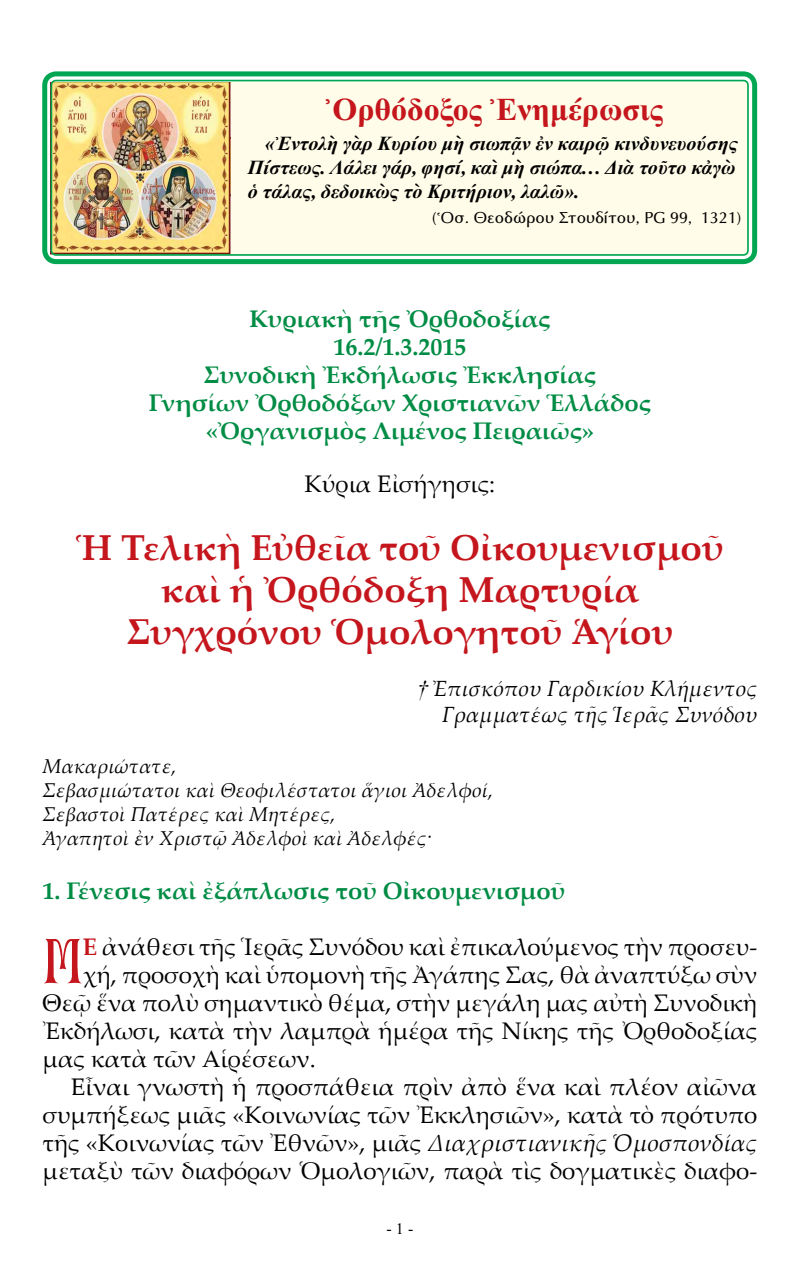
<style>
.page{position:relative;width:800px;height:1270px;background:#fff}
.page>*{position:absolute;margin:0;border:0;box-sizing:border-box;transform-origin:0 0}
.t1{font:63.8px "BYZIMAK";color:#c4161c}
.t2{font:700 36px/42px "Palatino Linotype";color:#c4161c;text-align:center}
.t3{font:32px "CTOS New Times Bold Test 1";color:#c4161c}
.t4{font:24px "Palatino Linotype";color:#000}
.t5{font:700 24px/28px "Palatino Linotype";color:#008c44;text-align:center}
.t6{font:italic 22px/26px "Palatino Linotype";color:#000;text-align:right}
.t7{font:20px/24px "CTOS New Times Bold Italic Test 1";color:#000;text-align:justify}
.t8{font:italic 20px/24px "Palatino Linotype";color:#000}
.t9{font:16px "CTOS Optima Roman Test 2";color:#000}
.t10{font:16px "CTOS New Times Roman Test 1";color:#000}
.s1{font-family:"Times New Roman"}
.s2{font-weight:700;color:#c4161c}
.s3{font-style:italic}
</style>
<div class="page">
<div style="left:50px;top:82px;width:698px;height:174px;background:#fffde9"></div>
<img style="left:50px;top:82px;width:180px;height:172px">
<div style="left:42px;top:71px;width:715px;height:193px;border:5px solid #00a651;border-radius:12px"></div>
<div style="left:51px;top:80px;width:697px;height:176px;border:2px solid #00a651;border-radius:5px"></div>
<h3 class="t3" style="left:326px;top:92px;width:339px">Ὀρθόδοξος Ἐνημέρωσις</h3>
<p class="t7" style="left:248px;top:131px;width:491px;text-indent:17px">«Ἐντολὴ γὰρ Κυρίου μὴ σιωπᾷν ἐν καιρῷ κινδυνευούσης Πίστεως. Λάλει γάρ, φησί, καὶ μὴ σιώπα... Διὰ τοῦτο κἀγὼ ὁ τάλας, δεδοικὼς τὸ Κριτήριον, λαλῶ».</p>
<p class="t9" style="left:432px;top:208px;width:310px">(Ὁσ. Θεοδώρου Στουδίτου, PG 99, 1321)</p>
<p class="t5" style="left:149px;top:304px;width:503px">Κυριακὴ τῆς Ὀρθοδοξίας<br>16.2/1.3.2015<br>Συνοδικὴ Ἐκδήλωσις Ἐκκλησίας<br>Γνησίων Ὀρθοδόξων Χριστιανῶν Ἑλλάδος «Ὀργανισμὸς Λιμένος Πειραιῶς»</p>
<p class="t4" style="left:304px;top:466px;width:192px">Κύρια Εἰσήγησις:</p>
<h2 class="t2" style="left:76px;top:525px;width:648px">Ἡ Τελικὴ Εὐθεῖα τοῦ Οἰκουμενισμοῦ καὶ ἡ Ὀρθόδοξη Μαρτυρία<br>Συγχρόνου Ὁμολογητοῦ Ἁγίου</h2>
<p class="t6" style="left:417px;top:675px;width:342px"><span class="s1">†</span> Ἐπισκόπου Γαρδικίου Κλήμεντος<br>Γραμματέως τῆς Ἱερᾶς Συνόδου</p>
<p class="t8" style="left:42px;top:753px;width:452px">Μακαριώτατε,<br>Σεβασμιώτατοι καὶ Θεοφιλέστατοι ἅγιοι Ἀδελφοί, Σεβαστοὶ Πατέρες καὶ Μητέρες,<br>Ἀγαπητοὶ ἐν Χριστῷ Ἀδελφοὶ καὶ Ἀδελφές·</p>
<p class="t5" style="left:42px;top:876px;width:524px">1. Γένεσις καὶ ἐξάπλωσις τοῦ Οἰκουμενισμοῦ</p>
<h1 class="t1" style="left:42px;top:923px;width:42px">Μ</h1>
<p class="t4" style="left:83px;top:930px;width:675px"><span class="s2">Ε</span> ἀνάθεσι τῆς Ἱερᾶς Συνόδου καὶ ἐπικαλούμενος τὴν προσευ-</p>
<p class="t4" style="left:83px;top:958px;width:675px">χή, προσοχὴ καὶ ὑπομονὴ τῆς Ἀγάπης Σας, θὰ ἀναπτύξω σὺν</p>
<p class="t4" style="left:43px;top:986px;width:716px">Θεῷ ἕνα πολὺ σημαντικὸ θέμα, στὴν μεγάλη μας αὐτὴ Συνοδικὴ</p>
<p class="t4" style="left:42px;top:1014px;width:716px">Ἐκδήλωσι, κατὰ τὴν λαμπρὰ ἡμέρα τῆς Νίκης τῆς Ὀρθοδοξίας</p>
<p class="t4" style="left:42px;top:1042px;width:275px">μας κατὰ τῶν Αἱρέσεων.</p>
<p class="t4" style="left:71px;top:1070px;width:687px">Εἶναι γνωστὴ ἡ προσπάθεια πρὶν ἀπὸ ἕνα καὶ πλέον αἰῶνα</p>
<p class="t4" style="left:42px;top:1098px;width:716px">συμπήξεως μιᾶς «Κοινωνίας τῶν Ἐκκλησιῶν», κατὰ τὸ πρότυπο</p>
<p class="t4" style="left:42px;top:1126px;width:716px">τῆς «Κοινωνίας τῶν Ἐθνῶν», μιᾶς <span class="s3">Διαχριστιανικῆς Ὁμοσπονδίας</span></p>
<p class="t4" style="left:42px;top:1154px;width:716px">μεταξὺ τῶν διαφόρων Ὁμολογιῶν, παρὰ τὶς δογματικὲς διαφο-</p>
<p class="t10" style="left:386px;top:1220px;width:28px">- 1 -</p>
</div>
